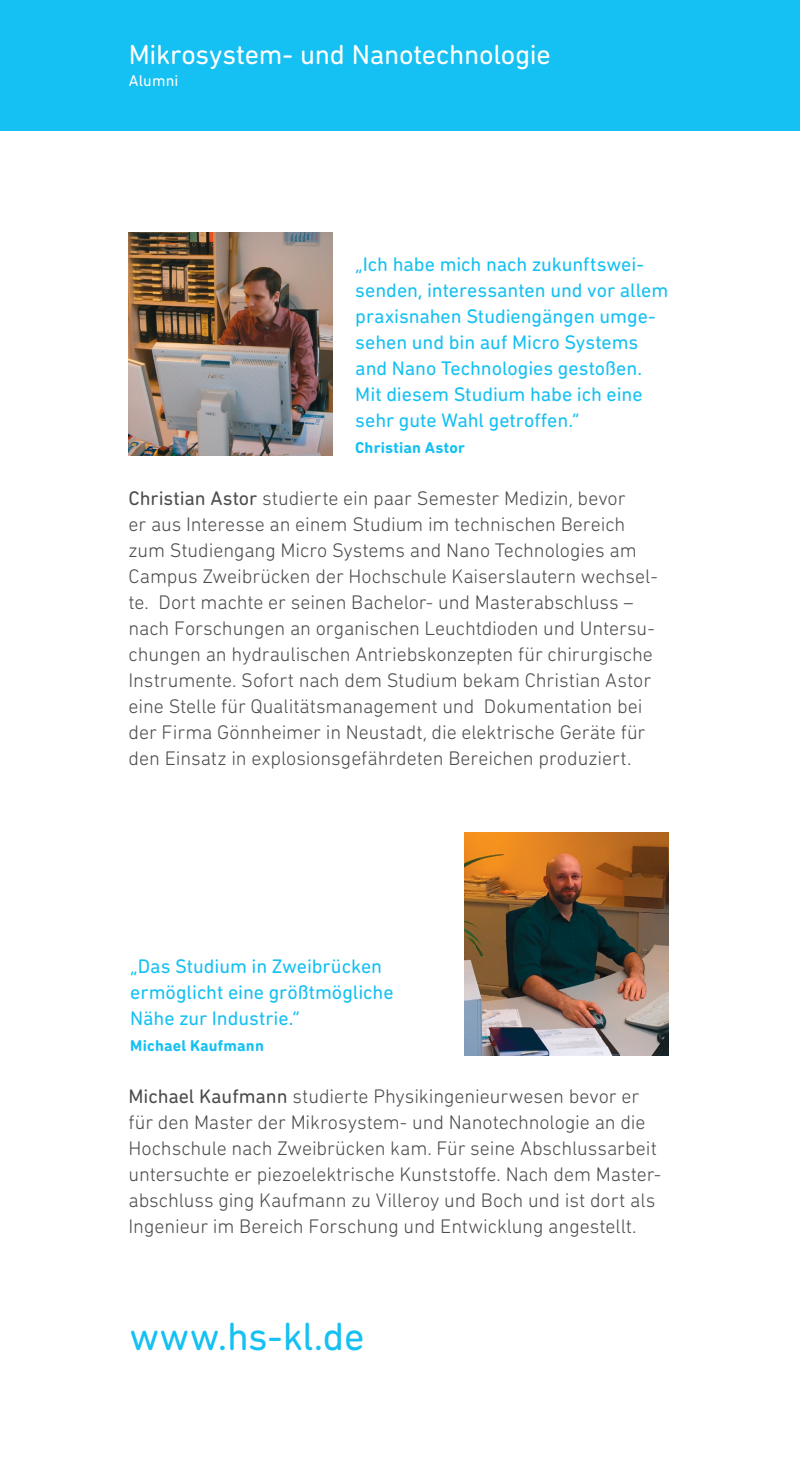
<style>
.page{position:relative;width:800px;height:1480px;background:#fff}
.page>*{position:absolute;margin:0;border:0;box-sizing:border-box;transform-origin:0 0}
.t1{font:40px "DIN Next Rounded LT Pro";letter-spacing:-.01em;color:#15c0f2}
.t2{font:28px "DIN Next Rounded LT Pro";letter-spacing:-.01em;color:#fff}
.t3{font:300 20px/26px "DIN Next Rounded LT Pro";letter-spacing:-.005em;color:#4b4c4d}
.Einf__Abs{font:20px/26px "DIN Next Rounded LT Pro";letter-spacing:-.005em;color:#15c0f2}
.Einf__Abs-2{font:700 16px "DIN Next Rounded LT Pro";letter-spacing:.015em;color:#15c0f2}
.t4{font:16px "DIN Next Rounded LT Pro";letter-spacing:.01em;color:#fff}
.s1{font-weight:400}
</style>
<div class="page">
<div style="left:0;top:0;width:799px;height:130px;background:#15c0f2"></div>
<img style="left:464px;top:832px;width:204px;height:223px">
<img style="left:128px;top:233px;width:204px;height:223px">
<p class="t2" style="left:129px;top:38px;width:423px">Mikrosystem- und Nanotechnologie</p>
<p class="t4" style="left:129px;top:71px;width:51px">Alumni</p>
<p class="Einf__Abs" style="left:355px;top:251px;width:314px">„Ich habe mich nach zukunftswei&shy;senden, interessanten und vor allem praxisnahen Studiengängen umge&shy;sehen und bin auf Micro Systems and Nano Technologies gestoßen.<br>Mit diesem Studium habe ich eine sehr gute Wahl getroffen.“</p>
<p class="Einf__Abs-2" style="left:355px;top:438px;width:111px">Christian Astor</p>
<p class="t3" style="left:128px;top:485px;width:530px"><span class="s1">Christian Astor</span> studierte ein paar Semester Medizin, bevor<br>er aus Interesse an einem Studium im technischen Bereich zum Studiengang Micro Systems and Nano Technologies am Campus Zweibrücken der Hochschule Kaiserslautern wechsel&shy;te. Dort machte er seinen Bachelor- und Masterabschluss – nach Forschungen an organischen Leuchtdioden und Untersu&shy;chungen an hydraulischen Antriebskonzepten für chirurgische Instrumente. Sofort nach dem Studium bekam Christian Astor eine Stelle für Qualitätsmanagement und Dokumentation bei der Firma Gönnheimer in Neustadt, die elektrische Geräte für den Einsatz in explosionsgefährdeten Bereichen produziert.</p>
<p class="Einf__Abs" style="left:130px;top:953px;width:265px">„Das Studium in Zweibrücken ermöglicht eine größtmögliche<br>Nähe zur Industrie.“</p>
<p class="Einf__Abs-2" style="left:130px;top:1036px;width:135px">Michael Kaufmann</p>
<p class="t3" style="left:128px;top:1083px;width:534px"><span class="s1">Michael Kaufmann</span> studierte Physikingenieurwesen bevor er für den Master der Mikrosystem- und Nanotechnologie an die Hochschule nach Zweibrücken kam. Für seine Abschlussarbeit untersuchte er piezoelektrische Kunststoffe. Nach dem Master&shy;abschluss ging Kaufmann zu Villeroy und Boch und ist dort als Ingenieur im Bereich Forschung und Entwicklung angestellt.</p>
<p class="t1" style="left:129px;top:1313px;width:236px">www.hs-kl.de</p>
</div>
